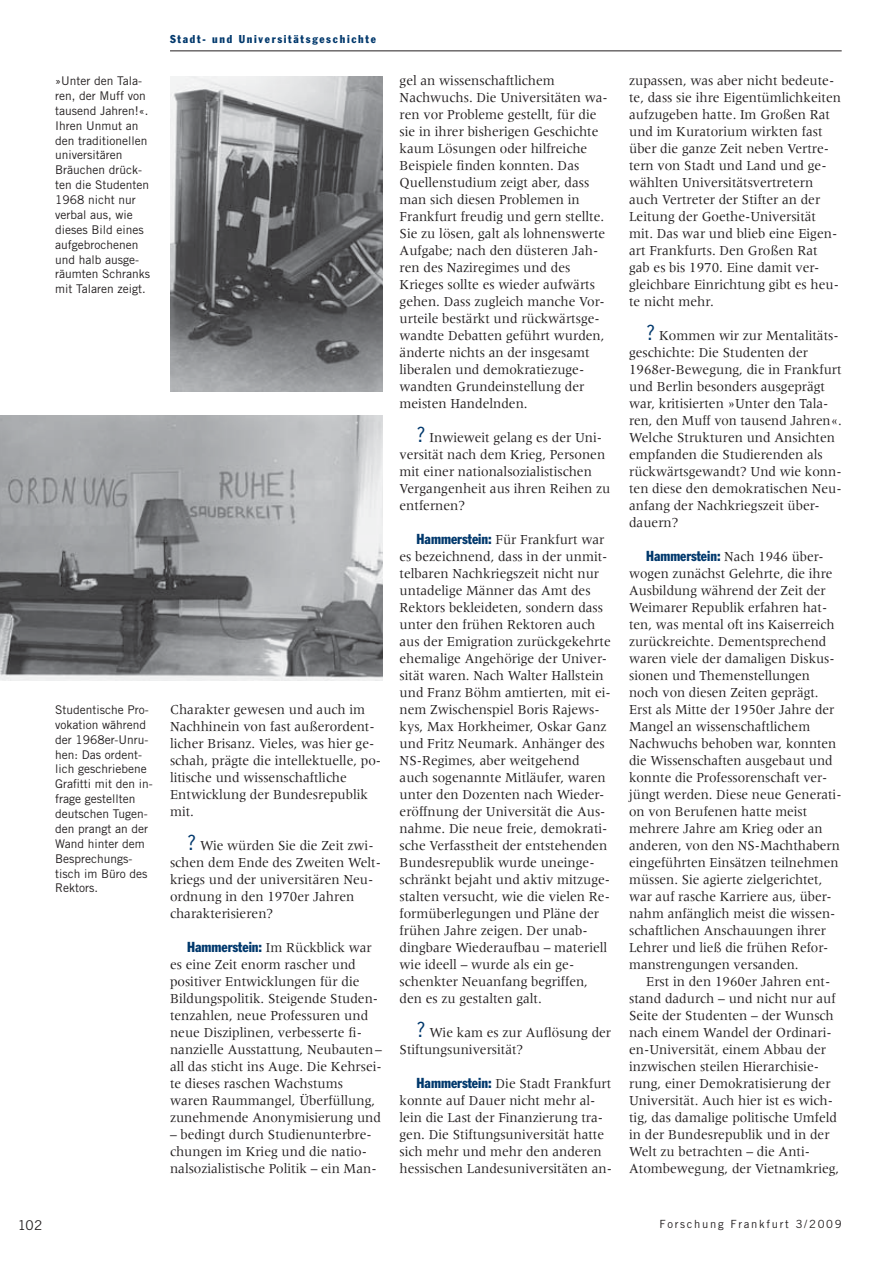
<style>
.page{position:relative;width:893px;height:1263px;background:#fff}
.page>*{position:absolute;margin:0;border:0;box-sizing:border-box;transform-origin:0 0}
.t1{font:14.25px/17px "Meridien";color:#231f20;scale:.95 1}
.t2{font:14.25px/17px "Meridien";color:#231f20;scale:.94 1}
.t3{font:13.5px "Trade Gothic";color:#231f20}
.t4{font:12px/14.9px "Trade Gothic";color:#231f20}
.t5{font:condensed 11.25px "Franklin Gothic";letter-spacing:.15em;color:#00386c}
.t6{font:11.25px "Trade Gothic";letter-spacing:.15em;color:#231f20}
.s1{font-family:"Trade Gothic";font-size:21px;color:#00386c}
.s2{font-family:"Franklin Gothic";font-stretch:condensed;color:#00386c}
</style>
<div class="page">
<hr style="left:170px;top:50px;width:672px;height:1px;background:#231f20">
<img style="left:170px;top:77px;width:213px;height:314px">
<img style="left:0;top:416px;width:383px;height:264px">
<p class="t4" style="left:55px;top:75px;width:96px">»Unter den Tala&shy;ren, der Muff von tausend Jahren!«.<br>Ihren Unmut an den traditionellen universitären<br>Bräuchen drück&shy;ten die Studenten<br>1968 nicht nur verbal aus, wie dieses Bild eines aufgebrochenen und halb ausge&shy;räumten Schranks mit Talaren zeigt.</p>
<p class="t5" style="left:170px;top:35px;width:207px">Stadt- und Universitätsgeschichte</p>
<p class="t4" style="left:55px;top:703px;width:99px">Studentische Pro&shy;vokation während der 1968er-Unru&shy;hen: Das ordent&shy;lich geschriebene<br>Grafitti mit den in&shy;frage gestellten deutschen Tugen&shy;den prangt an der<br>Wand hinter dem<br>Besprechungs&shy;tisch im Büro des<br>Rektors.</p>
<p class="t1" style="left:170px;top:702px;width:224px">Charakter gewesen und auch im<br>Nachhinein von fast außerordent&shy;licher Brisanz. Vieles, was hier ge&shy;schah, prägte die intellektuelle, po&shy;litische und wissenschaftliche<br>Entwicklung der Bundesrepublik mit.</p>
<p class="t1" style="left:170px;top:838px;width:224px;text-indent:17px"><span class="s1">?</span> Wie würden Sie die Zeit zwi&shy;schen dem Ende des Zweiten Welt&shy;kriegs und der universitären Neu&shy;ordnung in den 1970er Jahren charakterisieren?</p>
<p class="t1" style="left:170px;top:940px;width:224px;text-indent:17px"><span class="s2">Hammerstein:</span> Im Rückblick war es eine Zeit enorm rascher und positiver Entwicklungen für die Bildungspolitik. Steigende Studen&shy;tenzahlen, neue Professuren und neue Disziplinen, verbesserte fi&shy;nanzielle Ausstattung, Neubauten – all das sticht ins Auge. Die Kehrsei&shy;te dieses raschen Wachstums waren Raummangel, Überfüllung, zunehmende Anonymi sierung und</p>
<p class="t1" style="left:170px;top:1127px;width:219px">– bedingt durch Studienunterbre&shy;chungen im Krieg und die natio&shy;nalsozialistische Politik – ein Man-</p>
<p class="t1" style="left:400px;top:73px;width:221px">gel an wissenschaftlichem<br>Nachwuchs. Die Universitäten wa&shy;ren vor Probleme gestellt, für die sie in ihrer bisherigen Geschichte kaum Lösungen oder hilfreiche<br>Beispiele finden konnten. Das<br>Quellenstudium zeigt aber, dass man sich diesen Problemen in<br>Frankfurt freudig und gern stellte.<br>Sie zu lösen, galt als lohnenswerte<br>Aufgabe; nach den düsteren Jah&shy;ren des Naziregimes und des<br>Krieges sollte es wieder aufwärts gehen. Dass zugleich manche Vor&shy;urteile bestärkt und rückwärtsge&shy;wandte Debatten geführt wurden, änderte nichts an der insgesamt liberalen und demokratiezuge&shy;wandten Grundeinstellung der meisten Handelnden.</p>
<p class="t1" style="left:400px;top:430px;width:224px;text-indent:17px"><span class="s1">?</span> Inwieweit gelang es der Uni&shy;versität nach dem Krieg, Personen mit einer nationalsozialistischen<br>Vergangenheit aus ihren Reihen zu entfernen?</p>
<p class="t1" style="left:400px;top:532px;width:224px;text-indent:17px"><span class="s2">Hammerstein:</span> Für Frankfurt war es bezeichnend, dass in der unmit&shy;telbaren Nachkriegszeit nicht nur untadelige Männer das Amt des<br>Rektors bekleideten, sondern dass unter den frühen Rektoren auch aus der Emigration zurückgekehrte ehemalige Angehörige der Univer&shy;sität waren. Nach Walter Hallstein und Franz Böhm amtierten, mit ei&shy;nem Zwischenspiel Boris Rajews&shy;kys, Max Horkheimer, Oskar Ganz und Fritz Neumark. Anhänger des<br>NS-Regimes, aber weitgehend auch sogenannte Mitläufer, waren unter den Dozenten nach Wieder&shy;eröffnung der Universität die Aus&shy;nahme. Die neue freie, demokrati&shy;sche Verfasstheit der entstehenden<br>Bundesrepublik wurde uneinge&shy;schränkt bejaht und aktiv mitzuge&shy;stalten versucht, wie die vielen Re&shy;formüberlegungen und Pläne der frühen Jahre zeigen. Der unab&shy;dingbare Wiederaufbau – materiell wie ideell – wurde als ein ge&shy;schenkter Neuanfang begriffen, den es zu gestalten galt.</p>
<p class="t1" style="left:400px;top:1025px;width:224px;text-indent:17px"><span class="s1">?</span> Wie kam es zur Auflösung der<br>Stiftungsuniversität?</p>
<p class="t1" style="left:400px;top:1076px;width:225px;text-indent:17px"><span class="s2">Hammerstein:</span> Die Stadt Frankfurt konnte auf Dauer nicht mehr al&shy;lein die Last der Finanzierung tra&shy;gen. Die Stiftungsuniversität hatte sich mehr und mehr den anderen hessischen Landesuniversitäten an-</p>
<p class="t1" style="left:629px;top:73px;width:225px">zupassen, was aber nicht bedeute&shy;te, dass sie ihre Eigentümlichkeiten aufzugeben hatte. Im Großen Rat und im Kuratorium wirkten fast über die ganze Zeit neben Vertre&shy;tern von Stadt und Land und ge&shy;wählten Universitätsvertretern auch Vertreter der Stifter an der<br>Leitung der Goethe-Universität mit. Das war und blieb eine Eigen&shy;art Frankfurts. Den Großen Rat gab es bis 1970. Eine damit ver&shy;gleichbare Einrichtung gibt es heu&shy;te nicht mehr.</p>
<p class="t1" style="left:629px;top:328px;width:225px;text-indent:17px"><span class="s1">?</span> Kommen wir zur Mentalitäts&shy;geschichte: Die Studenten der<br>1968er-Bewegung, die in Frankfurt und Berlin besonders ausgeprägt war, kritisierten »Unter den Tala&shy;ren, den Muff von tausend Jahren«.<br>Welche Strukturen und Ansichten empfanden die Studierenden als rückwärtsgewandt? Und wie konn&shy;ten diese den demokratischen Neu&shy;anfang der Nachkriegszeit über&shy;dauern?</p>
<p class="t2" style="left:629px;top:549px;width:227px;text-indent:17px"><span class="s2">Hammerstein:</span> Nach 1946 über&shy;wogen zunächst Gelehrte, die ihre<br>Ausbildung während der Zeit der<br>Weimarer Republik erfahren hat&shy;ten, was mental oft ins Kaiserreich zurückreichte. Dementsprechend waren viele der damaligen Diskus&shy;sionen und Themenstellungen noch von diesen Zeiten geprägt.<br>Erst als Mitte der 1950er Jahre der<br>Mangel an wissenschaftlichem<br>Nachwuchs behoben war, konnten die Wissenschaften ausgebaut und konnte die Professorenschaft ver&shy;jüngt werden. Diese neue Generati&shy;on von Berufenen hatte meist mehrere Jahre am Krieg oder an anderen, von den NS-Machthabern eingeführten Einsätzen teilnehmen müssen. Sie agierte zielgerichtet, war auf rasche Karriere aus, über&shy;nahm anfänglich meist die wissen&shy;schaftlichen Anschauungen ihrer<br>Lehrer und ließ die frühen Refor&shy;manstrengungen versanden.</p>
<p class="t1" style="left:629px;top:974px;width:223px;text-indent:17px">Erst in den 1960er Jahren ent&shy;stand dadurch – und nicht nur auf<br>Seite der Studenten – der Wunsch nach einem Wandel der Ordinari&shy;en-Universität, einem Abbau der inzwischen steilen Hierarchisie&shy;rung, einer Demokratisierung der<br>Universität. Auch hier ist es wich&shy;tig, das damalige politische Umfeld in der Bundesrepublik und in der<br>Welt zu betrachten – die Anti-<br>Atombewegung, der Vietnamkrieg,</p>
<p class="t3" style="left:18px;top:1220px;width:26px">102</p>
<p class="t6" style="left:659px;top:1220px;width:184px">Forschung Frankfurt 3/2009</p>
</div>
